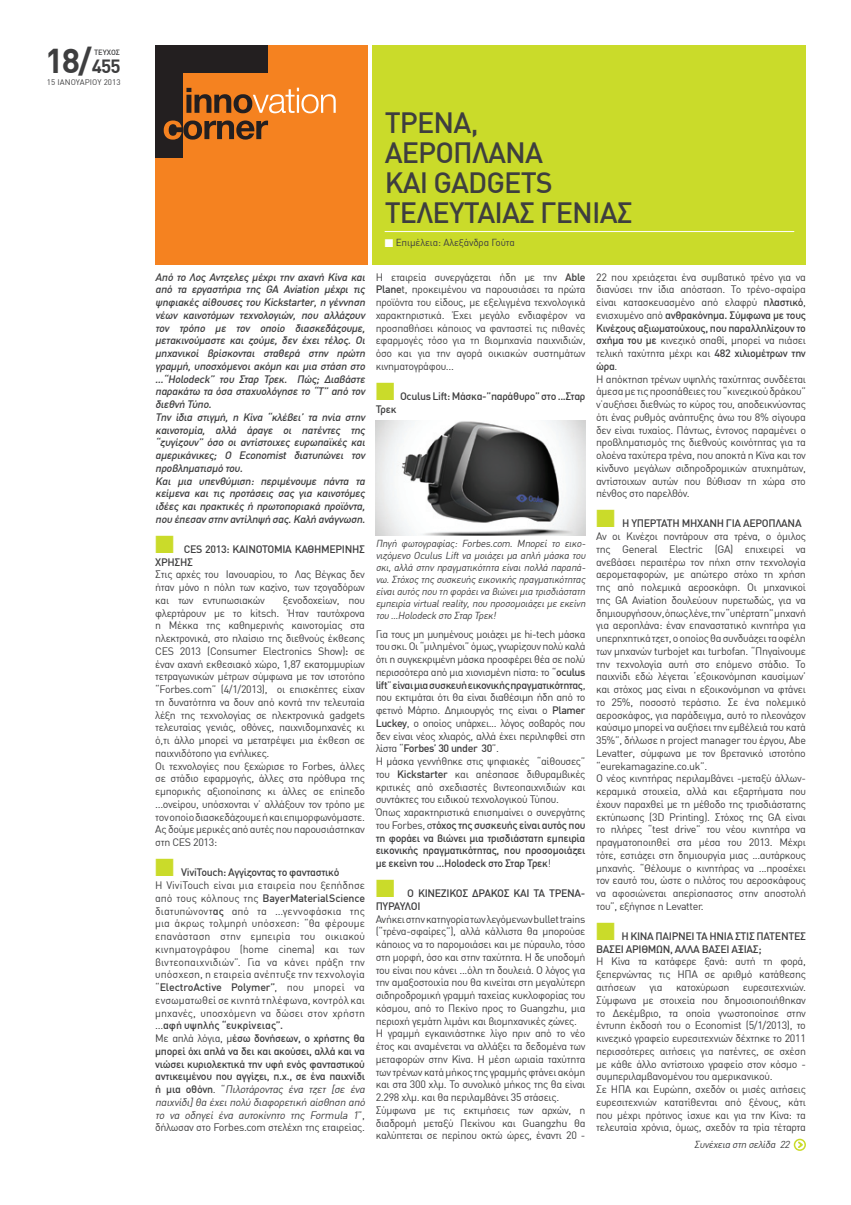
<style>
.page{position:relative;width:851px;height:1205px;background:#fff}
.page>*{position:absolute;margin:0;border:0;box-sizing:border-box;transform-origin:0 0}
.t1{font:700 33.75px "DIN Greek";color:#3e3e3f}
.t2{font:500 28.75px/30px "DIN Greek";letter-spacing:-.03em;color:#3e3e3f}
.t3{font:10.62px/12.8px "DIN Greek";letter-spacing:-.03em;color:#3e3e3f}
.t4{font:10.62px/12.8px "DIN Greek";color:#3e3e3f}
.t5{font:italic 500 10.62px/12.8px "DIN Greek";letter-spacing:-.03em;color:#3e3e3f}
.t6{font:500 10.62px/12.8px "DIN Greek";letter-spacing:-.03em;color:#3e3e3f}
.t7{font:italic 10px/12px "DIN Greek";color:#3e3e3f;text-align:justify}
.t8{font:10px "DIN Greek";letter-spacing:-.01em;color:#3e3e3f}
.t9{font:8px "DIN Greek";letter-spacing:.01em;color:#3e3e3f}
.t10{font:500 7.5px "DIN Greek";color:#3e3e3f}
.s1{font-size:18.75px}
.s2{color:#fff}
.s3{color:#cadb2a}
.s4{font-weight:500}
.s5{font-style:italic}
</style>
<div class="page">
<img style="left:375px;top:420px;width:210px;height:116px">
<div style="left:372px;top:45px;width:433px;height:219px;background:#cadb2a"></div>
<div style="left:155px;top:45px;width:212px;height:219px;background:#f58220"></div>
<div style="left:155px;top:45px;width:28px;height:113px;background:#231f20"></div>
<div style="left:155px;top:45px;width:113px;height:28px;background:#231f20"></div>
<svg style="left:186px;top:88px;width:149px;height:25px"></svg>
<svg style="left:164px;top:120px;width:104px;height:20px"></svg>
<hr style="left:384px;top:231px;width:410px;height:1px;background:#fff">
<svg style="left:796px;top:1140px;width:9px;height:10px"></svg>
<div style="left:793px;top:1138px;width:12px;height:13px;border:2px solid #cadb2a;border-radius:50%"></div>
<h1 class="t1" style="left:45px;top:41px;width:77px">18/<span class="s1">455</span></h1>
<p class="t10" style="left:94px;top:48px;width:27px">ΤΕΥΧΟΣ</p>
<p class="t9" style="left:47px;top:78px;width:75px">15 ΙΑΝΟΥΑΡΙΟΥ 2013</p>
<h2 class="t2" style="left:384px;top:107px;width:249px">ΤΡΕΝΑ,<br>ΑΕΡΟΠΛΑΝΑ<br>ΚΑΙ GADGETS<br>ΤΕΛΕΥΤΑΙΑΣ ΓΕΝΙΑΣ</h2>
<p class="t8" style="left:384px;top:236px;width:132px"><span class="s2">■</span> Eπιμέλεια: Aλεξάνδρα Γούτα</p>
<p class="t5" style="left:155px;top:270px;width:213px">Από το Λος Αντζελες μέχρι την αχανή Κίνα και από τα εργαστήρια της GA Aviation μέχρι τις ψηφιακές αίθουσες του Kickstarter, η γέννηση νέων καινοτόμων τεχνολογιών, που αλλάζουν τον τρόπο με τον οποίο διασκεδάζουμε, μετακινούμαστε και ζούμε, δεν έχει τέλος. Οι μηχανικοί βρίσκονται σταθερά στην πρώτη γραμμή, υποσχόμενοι ακόμη και μια στάση στο ...“Holodeck” του Σταρ Τρεκ. Πώς; Διαβάστε παρακάτω τα όσα σταχυολόγησε το “Τ” από τον διεθνή Τύπο.<br>Την ίδια στιγμή, η Κίνα “κλέβει’ τα ηνία στην καινοτομία, αλλά άραγε οι πατέντες της “ζυγίζουν” όσο οι αντίστοιχες ευρωπαϊκές και αμερικάνικες; Ο Economist διατυπώνει τον προβληματισμό του.<br>Και μια υπενθύμιση: περιμένουμε πάντα τα κείμενα και τις προτάσεις σας για καινοτόμες ιδέες και πρακτικές ή πρωτοποριακά προϊόντα, που έπεσαν στην αντίληψή σας.Καλή ανάγνωση.</p>
<p class="t6" style="left:155px;top:543px;width:211px"><span class="s3">■</span> CES 2013: ΚΑΙΝΟΤΟΜΙΑ ΚΑΘΗΜΕΡΙΝΗΣ<br>ΧΡΗΣΗΣ</p>
<p class="t3" style="left:155px;top:568px;width:211px;text-align:justify">Στις αρχές του Ιανουαρίου, το Λας Βέγκας δεν ήταν μόνο η πόλη των καζίνο, των τζογαδόρων και των εντυπωσιακών</p>
<p class="t3" style="left:155px;top:594px;width:211px;text-indent:128px">ξενοδοχείων, που φλερτάρουν με το kitsch. Ήταν ταυτόχρονα η Μέκκα της καθημερινής καινοτομίας στα ηλεκτρονικά, στο πλαίσιο της διεθνούς έκθεσης CES 2013 (Consumer Electronics Show)<span class="s4">:</span> σε έναν αχανή εκθεσιακό χώρο, 1,87 εκατομμυρίων τετραγωνικών μέτρων σύμφωνα με τον ιστοτόπο “Forbes.com” (4/1/2013), οι επισκέπτες είχαν τη δυνατότητα να δουν από κοντά την τελευταία λέξη της τεχνολογίας σε ηλεκτρονικά gadgets τελευταίας γενιάς, οθόνες, παιχνιδομηχανές κι ό,τι άλλο μπορεί να μετατρέψει μια έκθεση σε παιχνιδότοπο για ενήλικες.<br>Οι τεχνολογίες που ξεχώρισε το Forbes, άλλες σε στάδιο εφαρμογής, άλλες στα πρόθυρα της εμπορικής αξιοποίησης κι άλλες σε επίπεδο ...ονείρου, υπόσχονται ν΄ αλλάξουν τον τρόπο με τον οποίο διασκεδάζουμε ή και επιμορφωνόμαστε.<br>Ας δούμε μερικές από αυτές που παρουσιάστηκαν στη CES 2013:</p>
<p class="t4" style="left:155px;top:866px;width:213px"><span class="s3">■</span> <span class="s4">ViviTouch: Αγγίζοντας το φανταστικό<br></span>Η ViviTouch είναι μια εταιρεία που ξεπήδησε από τους κόλπους της <span class="s4">BayerMaterialScience </span>διατυπώνοντ<span class="s4">ας</span> από τα ...γεννοφάσκια της μια άκρως τολμηρή υπόσχεση: “θα φέρουμε επανάσταση στην εμπειρία του οικιακού κινηματογράφου (home cinema) και των βιντεοπαιχνιδιών”. Για να κάνει πράξη την υπόσχεση, η εταιρεία ανέπτυξε την τεχνολογία “<span class="s4">ElectroActive Polymer”</span>, που μπορεί να ενσωματωθεί σε κινητά τηλέφωνα, κοντρόλ και μηχανές, υποσχόμενη να δώσει στον χρήστη ...<span class="s4">αφή υψηλής “ευκρίνειας”.<br></span>Με απλά λόγια, μ<span class="s4">έσω δονήσεων, ο χρήστης θα μπορεί όχι απλά να δει και ακούσει, αλλά και να νιώσει κυριολεκτικά την υφή ενός φανταστικού αντικειμένου που αγγίζει, π.χ., σε ένα παιχνίδι ή μ ι α ο θ ό ν η</span> . “ <span class="s5">Πιλοτάροντας ένα τζετ [σε ένα παιχνίδι]θα έχειπολύ διαφορετική αίσθηση από το να οδηγεί ένα αυτοκίνητο της Formula 1</span>” , δήλωσαν στο Forbes.com στελέχη της εταιρείας.</p>
<p class="t3" style="left:375px;top:270px;width:211px;text-align:justify">Η εταιρεία συνεργάζεται ήδη με την <span class="s4">Able Plane</span>t, προκειμένου να παρουσιάσει τα πρώτα προϊόντα του είδους, με εξελιγμένα τεχνολογικά χαρακτηριστικά. Έχει μεγάλο ενδιαφέρον να προσπαθήσει κάποιος να φανταστεί τις πιθανές εφαρμογές τόσο για τη βιομηχανία παιχνιδιών, όσο και για την αγορά οικιακών συστημάτων κινηματογράφου...</p>
<p class="t6" style="left:375px;top:390px;width:211px"><span class="s3">■</span> Oculus Lift: Μάσκα-”παράθυρο” στο ...Σταρ<br>Τρεκ</p>
<p class="t7" style="left:375px;top:538px;width:213px">Πηγή φωτογραφίας: Forbes.com. Mπορεί το εικο&shy;νιζόμενο Oculus Lift να μοιάζει μα απλή μάσκα του σκι, αλλά στην πραγματικότητα είναι πολλά παραπά&shy;νω.Στόχος της συσκευής εικονικής πραγματικότητας είναιαυτός που τη φοράεινα βιώνειμια τρισδιάστατη εμπειρία virtualreality,που προσομοιάζειμε εκείνη του ...Holodeck στο Σταρ Τρεκ!</p>
<p class="t3" style="left:375px;top:627px;width:211px">Για τους μη μυημένους μοιάζει με hi-tech μάσκα του σκι. Οι “μιλημένοι” όμως, γνωρίζουν πολύ καλά ότι η συγκεκριμένη μάσκα προσφέρει θέα σε πολύ περισσότερα από μια χιονισμένη πίστα: το “<span class="s4">oculus lift</span>” <span class="s4">είναι μια συσκευή εικονικής πραγματικότητας</span>, που εκτιμάται ότι θα είναι διαθέσιμη ήδη από το φετινό Μάρτιο. Δημιουργός της είναι ο <span class="s4">Plamer Luckey</span>, ο οποίος υπάρχει... λόγος σοβαρός που δεν είναι νέος χλιαρός, αλλά έχει περιληφθεί στη λίστα “<span class="s4">Forbes’ 30 under 30</span>”.<br>Η μάσκα γεννήθηκε στις ψηφιακές “αίθουσες” του <span class="s4">Kickstarter</span> και απέσπασε διθυραμβικές κριτικές από σχεδιαστές βιντεοπαιχνιδιών και συντάκτες του ειδικού τεχνολογικού Τύπου.<br>Όπως χαρακτηριστικά επισημαίνει ο συνεργάτης του Forbes, σ<span class="s4">τόχος της συσκευής είναι αυτός που τη φοράει να βιώνει μια τρισδιάστατη εμπειρία εικονικής πραγματικότητας, που προσομοιάζει με εκείνη του ...Holodeck στο Σταρ Τρεκ</span>!</p>
<p class="t6" style="left:375px;top:887px;width:211px"><span class="s3">■</span> Ο ΚΙΝΕΖΙΚΟΣ ΔΡΑΚΟΣ ΚΑΙ ΤΑ ΤΡΕΝΑ-<br>ΠΥΡΑΥΛΟΙ</p>
<p class="t3" style="left:375px;top:912px;width:211px">Ανήκει στην κατηγορία των λεγόμενων bullet trains (“τρένα-σφαίρες”), αλλά κάλλιστα θα μπορούσε κάποιος να το παρομοιάσει και με πύραυλο, τόσο στη μορφή, όσο και στην ταχύτητα. Η δε υποδομή του είναι που κάνει ...όλη τη δουλειά. Ο λόγος για την αμαξοστοιχία που θα κινείται στη μεγαλύτερη σιδηροδρομική γραμμή ταχείας κυκλοφορίας του κόσμου, από το Πεκίνο προς το Guangzhu, μια περιοχή γεμάτη λιμάνι και βιομηχανικές ζώνες.<br>Η γραμμή εγκαινιάστηκε λίγο πριν από το νέο έτος και αναμένεται να αλλάξει τα δεδομένα των μεταφορών στην Κίνα. Η μέση ωριαία ταχύτητα των τρένων κατά μήκος της γραμμής φτάνει ακόμη και στα 300 χλμ. Το συνολικό μήκος της θα είναι 2.298 χλμ. και θα περιλαμβάνει 35 στάσεις.<br>Σύμφωνα με τις εκτιμήσεις των αρχών, η διαδρομή μεταξύ Πεκίνου και Guangzhu θα καλύπτεται σε περίπου οκτώ ώρες, έναντι 20 -</p>
<p class="t3" style="left:596px;top:270px;width:211px">22 που χρειάζεται ένα συμβατικό τρένο για να διανύσει την ίδια απόσταση. Το τρένο-σφαίρα είναι κατασκευασμένο από ελαφρύ <span class="s4">πλαστικό</span>, ενισχυμένο από <span class="s4">ανθρακόνημα. Σύμφωνα με τους Κινέζους αξιωματούχους, που παραλληλίζουν το σχήμα του με</span> κινεζικό σπαθί, μπορεί να πιάσει τελική ταχύτητα μέχρι και <span class="s4">482 χιλιομέτρων την ώρα</span>.<br>Η απόκτηση τρένων υψηλής ταχύτητας συνδέεται άμεσα με τις προσπάθειες του “κινεζικού δράκου” ν΄αυξήσει διεθνώς το κύρος του, αποδεικνύοντας ότι ένας ρυθμός ανάπτυξης άνω του 8% σίγουρα δεν είναι τυχαίος. Πάντως, έντονος παραμένει ο προβληματισμός της διεθνούς κοινότητας για τα ολοένα ταχύτερα τρένα, που αποκτά η Κϊνα και τον κίνδυνο μεγάλων σιδηροδρομικών ατυχημάτων, αντίστοιχων αυτών που βύθισαν τη χώρα στο πένθος στο παρελθόν.</p>
<p class="t3" style="left:596px;top:517px;width:211px"><span class="s3">■</span> <span class="s4">Η ΥΠΕΡΤΑΤΗ ΜΗΧΑΝΗ ΓΙΑ ΑΕΡΟΠΛΑΝΑ </span>Αν οι Κινέζοι ποντάρουν στα τρένα, ο όμιλος της General Electric (GA) επιχειρεί να ανεβάσει περαιτέρω τον πήχη στην τεχνολογία αερομεταφορών, με απώτερο στόχο τη χρήση της από πολεμικά αεροσκάφη. Οι μηχανικοί της GA Aviation δουλεύουν πυρετωδώς, για να δημιουργήσουν, όπως λένε, την “υπέρτατη” μηχανή για αεροπλάνα: έναν επαναστατικό κινητήρα για υπερηχητικά τζετ, ο οποίος θα συνδυάζει τα οφέλη των μηχανών turbojet και turbofan. “Πηγαίνουμε την τεχνολογία αυτή στο επόμενο στάδιο. Το παιχνίδι εδώ λέγεται ‘εξοικονόμηση καυσίμων’ και στόχος μας είναι η εξοικονόμηση να φτάνει το 25%, ποσοστό τεράστιο. Σε ένα πολεμικό αεροσκάφος, για παράδειγμα, αυτό το πλεονάζον καύσιμο μπορεί να αυξήσει την εμβέλειά του κατά 35%”, δήλωσε η project manager του έργου, Abe Levatter, σύμφωνα με τον βρετανικό ιστοτόπο “eurekamagazine.co.uk”.<br>O νέος κινητήρας περιλαμβάνει -μεταξύ άλλων&shy;κεραμικά στοιχεία, αλλά και εξαρτήματα που έχουν παραχθεί με τη μέθοδο της τρισδιάστατης εκτύπωσης (3D Printing). Στόχος της GA είναι το πλήρες “test drive” του νέου κινητήρα να πραγματοποιηθεί στα μέσα του 2013. Μέχρι τότε, εστιάζει στη δημιουργία μιας ...αυτάρκους μηχανής. “Θέλουμε ο κινητήρας να ...προσέχει τον εαυτό του, ώστε ο πιλότος του αεροσκάφους να αφοσιώνεται απερίσπαστος στην αποστολή του”, εξήγησε η Levatter.</p>
<p class="t6" style="left:596px;top:930px;width:211px"><span class="s3">■</span> Η ΚΙΝΑ ΠΑΙΡΝΕΙ ΤΑ ΗΝΙΑ ΣΤΙΣ ΠΑΤΕΝΤΕΣ<br>ΒΑΣΕΙ ΑΡΙΘΜΩΝ, ΑΛΛΑ ΒΑΣΕΙ ΑΞΙΑΣ;</p>
<p class="t3" style="left:596px;top:955px;width:211px;text-align:justify">Η Κίνα τα κατάφερε ξανά: αυτή τη φορά, ξεπερνώντας τις ΗΠΑ σε αριθμό κατάθεσης αιτήσεων</p>
<p class="t3" style="left:596px;top:981px;width:211px;text-indent:147px">ευρεσιτεχνιών.<br>Σύμφωνα με στοιχεία που δημοσιοποιήθηκαν το Δεκέμβριο, τα οποία γνωστοποίησε στην έντυπη έκδοσή του ο Economist (5/1/2013), το κινεζικό γραφείο ευρεσιτεχνιών δέχτηκε το 2011 περισσότερες αιτήσεις για πατέντες, σε σχέση με κάθε άλλο αντίστοιχο γραφείο στον κόσμο - συμπεριλαμβανομένου του αμερικανικού.<br>Σε ΗΠΑ και Ευρώπη, σχεδόν οι μισές αιτήσεις ευρεσιτεχνιών κατατίθενται από ξένους, κάτι που μέχρι πρότινος ίσχυε και για την Κίνα: τα τελευταία χρόνια, όμως, σχεδόν τα τρία τέταρτα</p>
<p class="t3" style="left:649px;top:981px;width:15px">για</p>
<p class="t3" style="left:676px;top:981px;width:55px">κατοχύρωση</p>
<p class="t7" style="left:694px;top:1138px;width:99px">Συνέχεια στη σελίδα 22</p>
</div>
